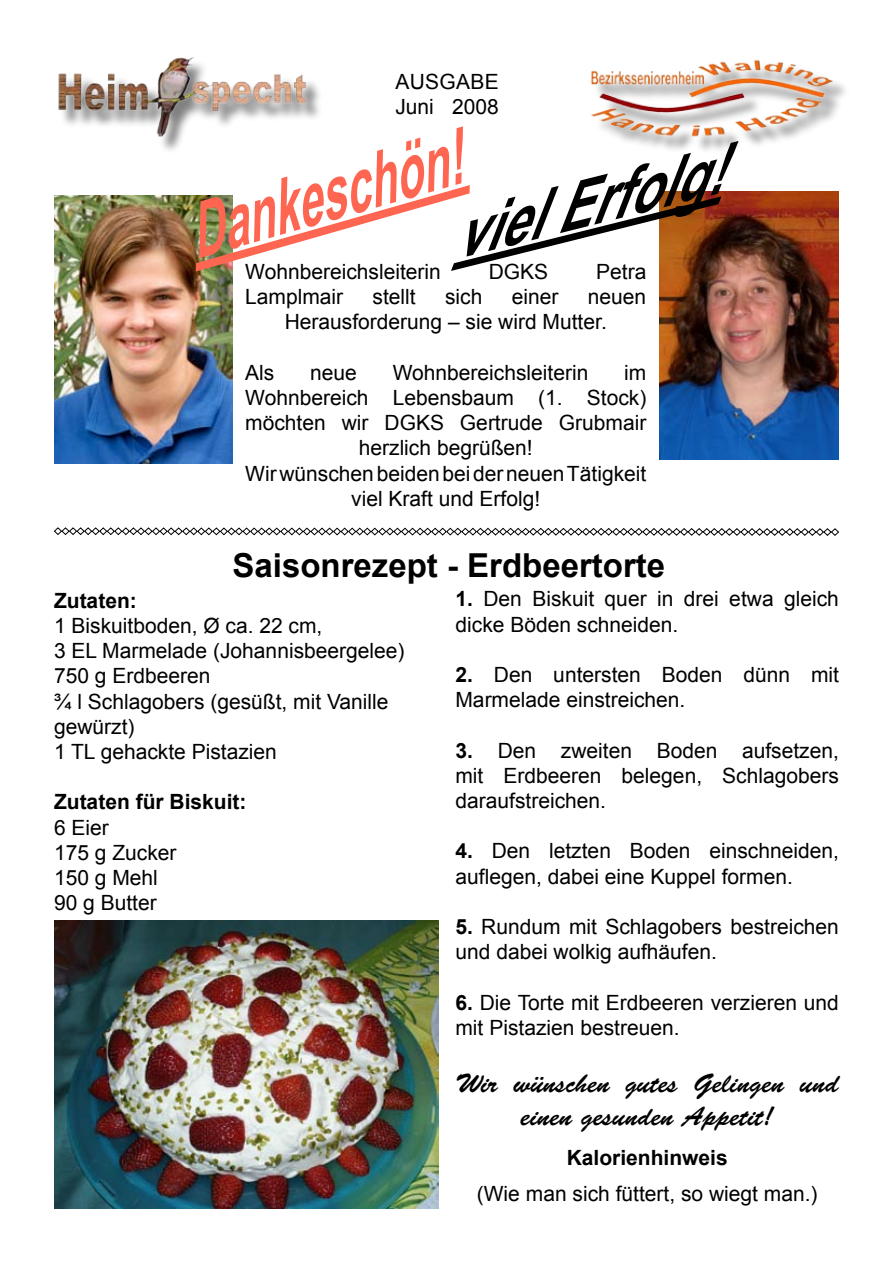
<style>
.page{position:relative;width:893px;height:1263px;background:#fff}
.page>*{position:absolute;margin:0;border:0;box-sizing:border-box;transform-origin:0 0}
.t1{font:italic 700 75.75px "Arial";color:#ff6652;scale:.59 1}
.t2{font:italic 700 64.5px "Arial";color:#000;scale:.83 1}
.t3{font:700 33px "Arial";color:#000}
.t4{font:27px/32.4px "Brush Script Std";color:#000;text-align:center}
.t5{font:21px/25.2px "Arial";color:#000}
.t6{font:700 21px "Arial";color:#000}
.s1{font-weight:700}
</style>
<div class="page">
<div style="left:59px;top:59px;width:266px;height:96px;background:#000;opacity:.5"></div>
<img style="left:58px;top:57px;width:251px;height:82px">
<div style="left:592px;top:60px;width:259px;height:95px;background:#000;opacity:.5"></div>
<img style="left:590px;top:59px;width:249px;height:80px">
<img style="left:54px;top:196px;width:178px;height:267px">
<img style="left:660px;top:191px;width:179px;height:269px">
<img style="left:54px;top:920px;width:385px;height:289px">
<svg style="left:182px;top:185px;width:552px;height:94px"></svg>
<svg style="left:54px;top:527px;width:785px;height:9px"></svg>
<p class="t5" style="left:395px;top:69px;width:105px">AUSGABE<br>Juni 2008</p>
<h1 class="t1" style="left:175px;top:186px;width:477px;rotate:-16deg">Dankeschön!</h1>
<h2 class="t2" style="left:440px;top:196px;width:334px;rotate:-14deg">viel Erfolg!</h2>
<p class="t5" style="left:245px;top:259px;width:197px">Wohnbereichsleiterin</p>
<p class="t5" style="left:489px;top:259px;width:61px">DGKS</p>
<p class="t5" style="left:596px;top:259px;width:52px">Petra</p>
<p class="t5" style="left:245px;top:284px;width:100px">Lamplmair</p>
<p class="t5" style="left:373px;top:284px;width:45px">stellt</p>
<p class="t5" style="left:445px;top:284px;width:39px">sich</p>
<p class="t5" style="left:512px;top:284px;width:48px">einer</p>
<p class="t5" style="left:285px;top:284px;width:363px;text-indent:303px">neuen<br>Herausforderung – sie wird Mutter.</p>
<p class="t5" style="left:245px;top:360px;width:31px">Als</p>
<p class="t5" style="left:310px;top:360px;width:48px">neue</p>
<p class="t5" style="left:393px;top:360px;width:197px">Wohnbereichsleiterin</p>
<p class="t5" style="left:624px;top:360px;width:24px">im</p>
<p class="t5" style="left:245px;top:385px;width:403px">Wohnbereich Lebensbaum (1. Stock)</p>
<p class="t5" style="left:245px;top:410px;width:403px">möchten wir DGKS Gertrude Grubmair</p>
<p class="t5" style="left:359px;top:436px;width:175px">herzlich begrüßen!</p>
<p class="t5" style="left:245px;top:461px;width:403px">Wir wünschen beiden bei der neuen Tätigkeit</p>
<p class="t5" style="left:351px;top:486px;width:191px">viel Kraft und Erfolg!</p>
<h3 class="t3" style="left:232px;top:543px;width:434px">Saisonrezept - Erdbeertorte</h3>
<p class="t6" style="left:54px;top:587px;width:84px">Zutaten:</p>
<p class="t5" style="left:54px;top:613px;width:352px">1 Biskuitboden, Ø ca. 22 cm,<br>3 EL Marmelade (Johannisbeergelee)<br>750 g Erdbeeren<br>¾ l Schlagobers (gesüßt, mit Vanille gewürzt)<br>1 TL gehackte Pistazien</p>
<p class="t6" style="left:54px;top:788px;width:194px">Zutaten für Biskuit:</p>
<p class="t5" style="left:54px;top:815px;width:124px">6 Eier<br>175 g Zucker<br>150 g Mehl<br>90 g Butter</p>
<p class="t5" style="left:455px;top:587px;width:385px"><span class="s1">1.</span> Den Biskuit quer in drei etwa gleich dicke Böden schneiden.</p>
<p class="t5" style="left:455px;top:662px;width:385px"><span class="s1">2.</span> Den untersten Boden dünn mit<br>Marmelade einstreichen.</p>
<p class="t5" style="left:455px;top:738px;width:385px;text-align:justify"><span class="s1">3.</span> Den zweiten Boden aufsetzen, mit Erdbeeren belegen, Schlagobers daraufstreichen.</p>
<p class="t5" style="left:455px;top:839px;width:385px"><span class="s1">4.</span> Den letzten Boden einschneiden, auflegen, dabei eine Kuppel formen.</p>
<p class="t5" style="left:455px;top:914px;width:385px"><span class="s1">5.</span> Rundum mit Schlagobers bestreichen und dabei wolkig aufhäufen.</p>
<p class="t5" style="left:455px;top:990px;width:385px"><span class="s1">6.</span> Die Torte mit Erdbeeren verzieren und mit Pistazien bestreuen.</p>
<p class="t4" style="left:455px;top:1068px;width:385px">Wir wünschen gutes Gelingen und einen gesunden Appetit!</p>
<p class="t6" style="left:567px;top:1144px;width:163px">Kalorienhinweis</p>
<p class="t5" style="left:477px;top:1181px;width:342px">(Wie man sich füttert, so wiegt man.)</p>
</div>
